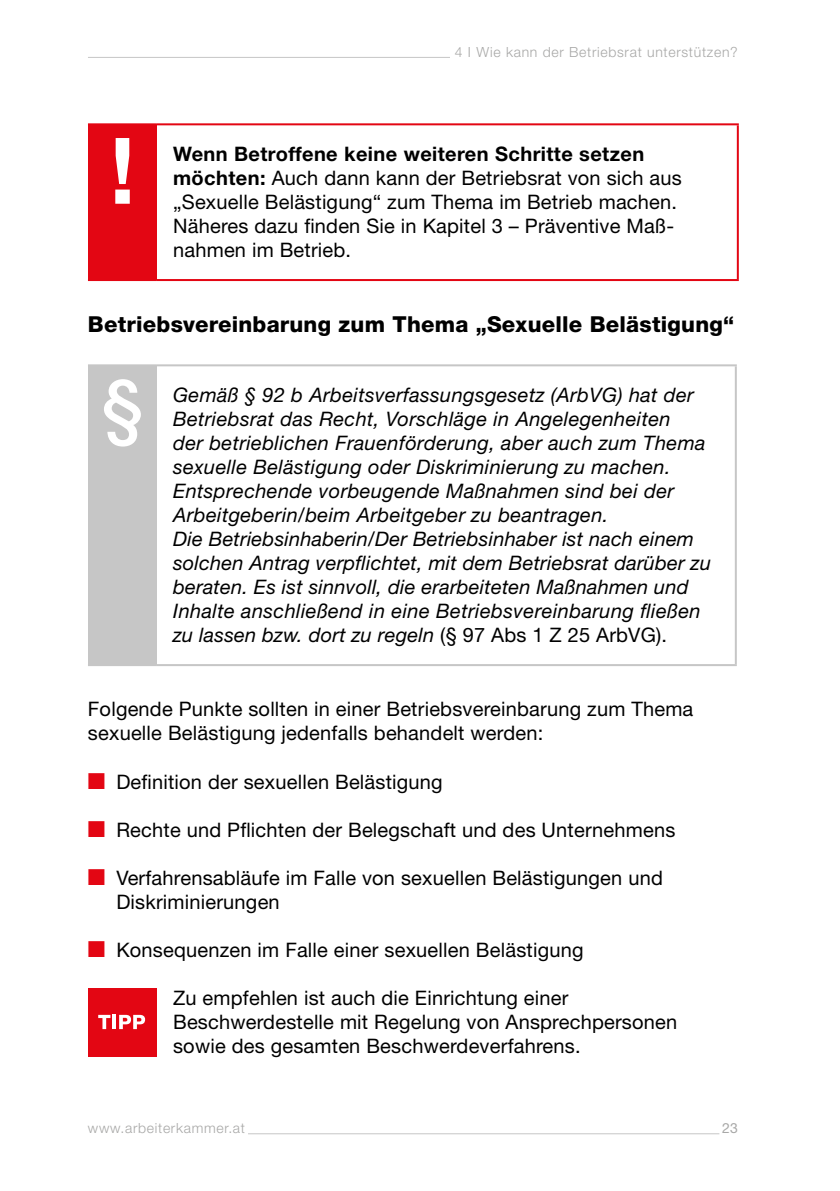
<style>
.page{position:relative;width:840px;height:1191px;background:#fff}
.page>*{position:absolute;margin:0;border:0;box-sizing:border-box;transform-origin:0 0}
.Copy{font:700 92px "Helvetica Neue LT Std";color:#fff}
.EURO{font:500 72px "Helvetica Neue LT Std";color:#fff}
.H3_subheadline{font:800 22px "Helvetica Neue LT Std";letter-spacing:.01em;color:#000}
.TIPP_ACHTUNG_KONKRET_TEXT{font:italic 20px/24px "Helvetica Neue LT Std";letter-spacing:.02em;color:#000}
.TIPP_ACHTUNG_KONKRET_TEXT-2{font:20px/24px "Helvetica Neue LT Std";letter-spacing:.01em;color:#000}
.Copy-2{font:20px/24px "Helvetica Neue LT Std";letter-spacing:.01em;color:#000}
.t1{font:300 14px "Helvetica Neue LT Std";letter-spacing:.05em;color:#a8a8a7}
.t2{font:14px "Helvetica Neue LT Std";color:#a8a8a7}
.s1{font-weight:700}
.s2{font-style:normal}
.s3{color:#e30613}
</style>
<div class="page">
<hr style="left:248px;top:1133px;width:471px;height:1px;background:#c6c6c6">
<hr style="left:88px;top:57px;width:649px;height:1px;background:#c6c6c6">
<div style="left:449px;top:47px;width:288px;height:14px;background:#fff"></div>
<div style="left:88px;top:124px;width:68px;height:156px;background:#e30613"></div>
<hr style="left:88px;top:123px;width:68px;height:2px;background:#e30613">
<hr style="left:88px;top:279px;width:68px;height:2px;background:#e30613">
<hr style="left:156px;top:123px;width:582px;height:2px;background:#e30613">
<hr style="left:736px;top:125px;width:2px;height:154px;background:#e30613">
<hr style="left:156px;top:279px;width:582px;height:2px;background:#e30613">
<div style="left:88px;top:365px;width:68px;height:300px;background:#c6c6c6"></div>
<hr style="left:88px;top:364px;width:68px;height:2px;background:#c6c6c6">
<hr style="left:88px;top:664px;width:68px;height:2px;background:#c6c6c6">
<hr style="left:156px;top:364px;width:580px;height:2px;background:#c6c6c6">
<hr style="left:734px;top:366px;width:2px;height:298px;background:#c6c6c6">
<hr style="left:156px;top:664px;width:580px;height:2px;background:#c6c6c6">
<div style="left:88px;top:988px;width:68px;height:68px;background:#e30613"></div>
<svg style="left:98px;top:1014px;width:12px;height:15px"></svg>
<hr style="left:112px;top:1014px;width:4px;height:15px;background:#fff">
<svg style="left:119px;top:1014px;width:26px;height:15px"></svg>
<p class="t1" style="left:454px;top:43px;width:284px">4 I Wie kann der Betriebsrat unterstützen?</p>
<p class="Copy" style="left:110px;top:114px;width:27px">!</p>
<p class="TIPP_ACHTUNG_KONKRET_TEXT-2" style="left:173px;top:142px;width:510px"><span class="s1">Wenn Betroffene keine weiteren Schritte setzen möchten:</span> Auch dann kann der Betriebsrat von sich aus „Sexuelle Belästigung“ zum Thema im Betrieb machen.<br>Näheres dazu finden Sie in Kapitel 3 – Präventive Maß&shy;nahmen im Betrieb.</p>
<h3 class="H3_subheadline" style="left:88px;top:311px;width:647px">Betriebsvereinbarung zum Thema „Sexuelle Belästigung“</h3>
<p class="EURO" style="left:102px;top:363px;width:42px">§</p>
<p class="TIPP_ACHTUNG_KONKRET_TEXT" style="left:173px;top:383px;width:533px">Gemäß § 92 b Arbeitsverfassungsgesetz (ArbVG) hat der Betriebsrat das Recht, Vorschläge in Angelegenheiten der betrieblichen Frauenförderung, aber auch zum Thema sexuelle Belästigung oder Diskriminierung zu machen.<br>Entsprechende vorbeugende Maßnahmen sind bei der Arbeitgeberin/beim Arbeitgeber zu beantragen.</p>
<p class="TIPP_ACHTUNG_KONKRET_TEXT" style="left:173px;top:527px;width:539px">Die Betriebsinhaberin/Der Betriebsinhaber ist nach einem solchen Antrag verpflichtet, mit dem Betriebsrat darüber zu beraten. Es ist sinnvoll, die erarbeiteten Maßnahmen und Inhalte anschließend in eine Betriebsvereinbarung fließen zu lassen bzw. dort zu regeln <span class="s2">(§ 97 Abs 1 Z 25 ArbVG).</span></p>
<p class="Copy-2" style="left:88px;top:697px;width:606px">Folgende Punkte sollten in einer Betriebsvereinbarung zum Thema sexuelle Belästigung jedenfalls behandelt werden:</p>
<p class="TIPP_ACHTUNG_KONKRET_TEXT-2" style="left:88px;top:769px;width:356px"><span class="s3">■</span> Definition der sexuellen Belästigung</p>
<p class="TIPP_ACHTUNG_KONKRET_TEXT-2" style="left:88px;top:817px;width:588px"><span class="s3">■</span> Rechte und Pflichten der Belegschaft und des Unternehmens</p>
<p class="TIPP_ACHTUNG_KONKRET_TEXT-2" style="left:116px;top:865px;width:547px;text-indent:-28px"><span class="s3">■</span> Verfahrensabläufe im Falle von sexuellen Belästigungen und<br>Diskriminierungen</p>
<p class="TIPP_ACHTUNG_KONKRET_TEXT-2" style="left:88px;top:937px;width:497px"><span class="s3">■</span> Konsequenzen im Falle einer sexuellen Belästigung</p>
<p class="TIPP_ACHTUNG_KONKRET_TEXT-2" style="left:173px;top:985px;width:505px">Zu empfehlen ist auch die Einrichtung einer<br>Beschwerdestelle mit Regelung von Ansprechpersonen sowie des gesamten Beschwerdeverfahrens.</p>
<p class="t1" style="left:88px;top:1119px;width:158px">www.arbeiterkammer.at</p>
<p class="t2" style="left:721px;top:1120px;width:17px">23</p>
</div>
